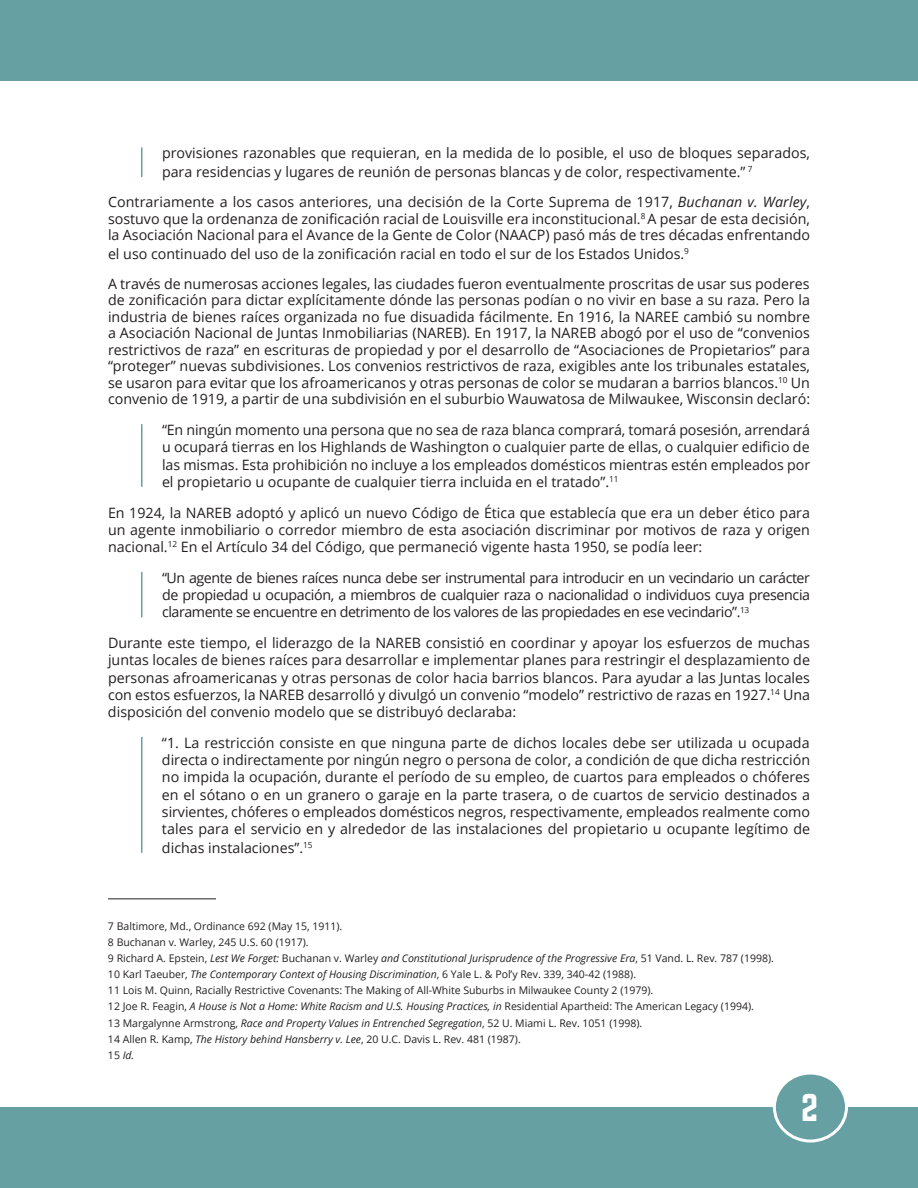
<style>
.page{position:relative;width:918px;height:1188px;background:#fff}
.page>*{position:absolute;margin:0;border:0;box-sizing:border-box;transform-origin:0 0}
.v1-PAGE_NUMBER{font:33.9px "Norwester";color:#fff}
.v1_BODY{font:14.25px/16.5px "Open Sans";color:#231f20;text-align:justify}
.v1_QUOTATIONS__INDEN{font:14.25px/17.2px "Open Sans";color:#231f20;text-align:justify}
.v1_FOOTNOTES{font:10.5px "Open Sans";color:#231f20}
.v1_FOOTNOTES-2{font:italic 10.5px "Open Sans";color:#231f20}
.s1{font-style:italic}
.s2{font-style:normal}
</style>
<div class="page">
<div style="left:0;top:1107px;width:918px;height:81px;background:#67a0a2"></div>
<div style="left:774px;top:1073px;width:73px;height:68px;background:#67a0a2;border-radius:50%"></div>
<div style="left:773px;top:1072px;width:75px;height:71px;border:3px solid #fff;border-radius:50%"></div>
<div style="left:0;top:0;width:918px;height:81px;background:#67a0a2"></div>
<hr style="left:141px;top:147px;width:1px;height:30px;background:#67a0a2">
<hr style="left:141px;top:424px;width:1px;height:63px;background:#67a0a2">
<hr style="left:141px;top:572px;width:1px;height:45px;background:#67a0a2">
<hr style="left:141px;top:737px;width:1px;height:116px;background:#67a0a2">
<hr style="left:108px;top:898px;width:108px;height:1px;background:#231f20">
<p class="v1_QUOTATIONS__INDEN" style="left:162px;top:143px;width:649px;line-height:18.8px">provisiones razonables que requieran, en la medida de lo posible, el uso de bloques separados, para residencias y lugares de reunión de personas blancas y de color, respectivamente.” <sup>7</sup></p>
<p class="v1_BODY" style="left:108px;top:193px;width:704px">Contrariamente a los casos anteriores, una decisión de la Corte Suprema de 1917, <span class="s1">Buchanan v. Warley</span>, sostuvo que la ordenanza de zonificación racial de Louisville era inconstitucional.<sup>8</sup> A pesar de esta decisión, la Asociación Nacional para el Avance de la Gente de Color (NAACP) pasó más de tres décadas enfrentando</p>
<p class="v1_BODY" style="left:108px;top:245px;width:583px">el uso continuado del uso de la zonificación racial en todo el sur de los Estados Unidos.<sup>9</sup></p>
<p class="v1_BODY" style="left:108px;top:275px;width:704px">A través de numerosas acciones legales, las ciudades fueron eventualmente proscritas de usar sus poderes de zonificación para dictar explícitamente dónde las personas podían o no vivir en base a su raza. Pero la industria de bienes raíces organizada no fue disuadida fácilmente. En 1916, la NAREE cambió su nombre a Asociación Nacional de Juntas Inmobiliarias (NAREB). En 1917, la NAREB abogó por el uso de “convenios restrictivos de raza” en escrituras de propiedad y por el desarrollo de “Asociaciones de Propietarios” para “proteger” nuevas subdivisiones. Los convenios restrictivos de raza, exigibles ante los tribunales estatales, se usaron para evitar que los afroamericanos y otras personas de color se mudaran a barrios blancos.<sup>10</sup> Un convenio de 1919, a partir de una subdivisión en el suburbio Wauwatosa de Milwaukee, Wisconsin declaró:</p>
<p class="v1_QUOTATIONS__INDEN" style="left:162px;top:421px;width:650px">“En ningún momento una persona que no sea de raza blanca comprará, tomará posesión, arrendará u ocupará tierras en los Highlands de Washington o cualquier parte de ellas, o cualquier edificio de las mismas. Esta prohibición no incluye a los empleados domésticos mientras estén empleados por el propietario u ocupante de cualquier tierra incluida en el tratado”.<sup>11</sup></p>
<p class="v1_BODY" style="left:108px;top:503px;width:704px;line-height:17.2px">En 1924, la NAREB adoptó y aplicó un nuevo Código de Ética que establecía que era un deber ético para un agente inmobiliario o corredor miembro de esta asociación discriminar por motivos de raza y origen nacional.<sup>12</sup> En el Artículo 34 del Código, que permaneció vigente hasta 1950, se podía leer:</p>
<p class="v1_QUOTATIONS__INDEN" style="left:162px;top:569px;width:650px">“Un agente de bienes raíces nunca debe ser instrumental para introducir en un vecindario un carácter de propiedad u ocupación, a miembros de cualquier raza o nacionalidad o individuos cuya presencia claramente se encuentre en detrimento de los valores de las propiedades en ese vecindario”.<sup>13</sup></p>
<p class="v1_BODY" style="left:108px;top:634px;width:704px;line-height:17.2px">Durante este tiempo, el liderazgo de la NAREB consistió en coordinar y apoyar los esfuerzos de muchas juntas locales de bienes raíces para desarrollar e implementar planes para restringir el desplazamiento de personas afroamericanas y otras personas de color hacia barrios blancos. Para ayudar a las Juntas locales con estos esfuerzos, la NAREB desarrolló y divulgó un convenio “modelo” restrictivo de razas en 1927.<sup>14</sup> Una disposición del convenio modelo que se distribuyó declaraba:</p>
<p class="v1_QUOTATIONS__INDEN" style="left:162px;top:734px;width:650px">“1. La restricción consiste en que ninguna parte de dichos locales debe ser utilizada u ocupada directa o indirectamente por ningún negro o persona de color, a condición de que dicha restricción no impida la ocupación, durante el período de su empleo, de cuartos para empleados o chóferes en el sótano o en un granero o garaje en la parte trasera, o de cuartos de servicio destinados a sirvientes, chóferes o empleados domésticos negros, respectivamente, empleados realmente como tales para el servicio en y alrededor de las instalaciones del propietario u ocupante legítimo de</p>
<p class="v1_QUOTATIONS__INDEN" style="left:162px;top:839px;width:152px">dichas instalaciones”.<sup>15</sup></p>
<p class="v1_FOOTNOTES" style="left:108px;top:919px;width:236px">7 Baltimore, Md., Ordinance 692 (May 15, 1911).</p>
<p class="v1_FOOTNOTES" style="left:108px;top:935px;width:202px">8 Buchanan v. Warley, 245 U.S. 60 (1917).</p>
<p class="v1_FOOTNOTES-2" style="left:108px;top:951px;width:667px"><span class="s2">9 Richard A. Epstein,</span> Lest We Forget: <span class="s2">Buchanan v. Warley</span> and Constitutional Jurisprudence of the Progressive Era<span class="s2">, 51 Vand. L. Rev. 787 (1998).</span></p>
<p class="v1_FOOTNOTES" style="left:108px;top:967px;width:530px">10 Karl Taeuber, <span class="s1">The Contemporary Context of Housing Discrimination</span>, 6 Yale L. &amp; Pol’y Rev. 339, 340-42 (1988).</p>
<p class="v1_FOOTNOTES" style="left:108px;top:983px;width:547px">11 Lois M. Quinn, Racially Restrictive Covenants: The Making of All-White Suburbs in Milwaukee County 2 (1979).</p>
<p class="v1_FOOTNOTES" style="left:108px;top:999px;width:647px">12 Joe R. Feagin, <span class="s1">A House is Not a Home: White Racism and U.S. Housing Practices, in</span> Residential Apartheid: The American Legacy (1994).</p>
<p class="v1_FOOTNOTES" style="left:108px;top:1016px;width:536px">13 Margalynne Armstrong, <span class="s1">Race and Property Values in Entrenched Segregation</span>, 52 U. Miami L. Rev. 1051 (1998).</p>
<p class="v1_FOOTNOTES" style="left:108px;top:1032px;width:414px">14 Allen R. Kamp, <span class="s1">The History behind Hansberry v. Lee</span>, 20 U.C. Davis L. Rev. 481 (1987).</p>
<p class="v1_FOOTNOTES-2" style="left:108px;top:1048px;width:28px"><span class="s2">15</span> Id.</p>
<p class="v1-PAGE_NUMBER" style="left:801px;top:1091px;width:18px">2</p>
</div>
